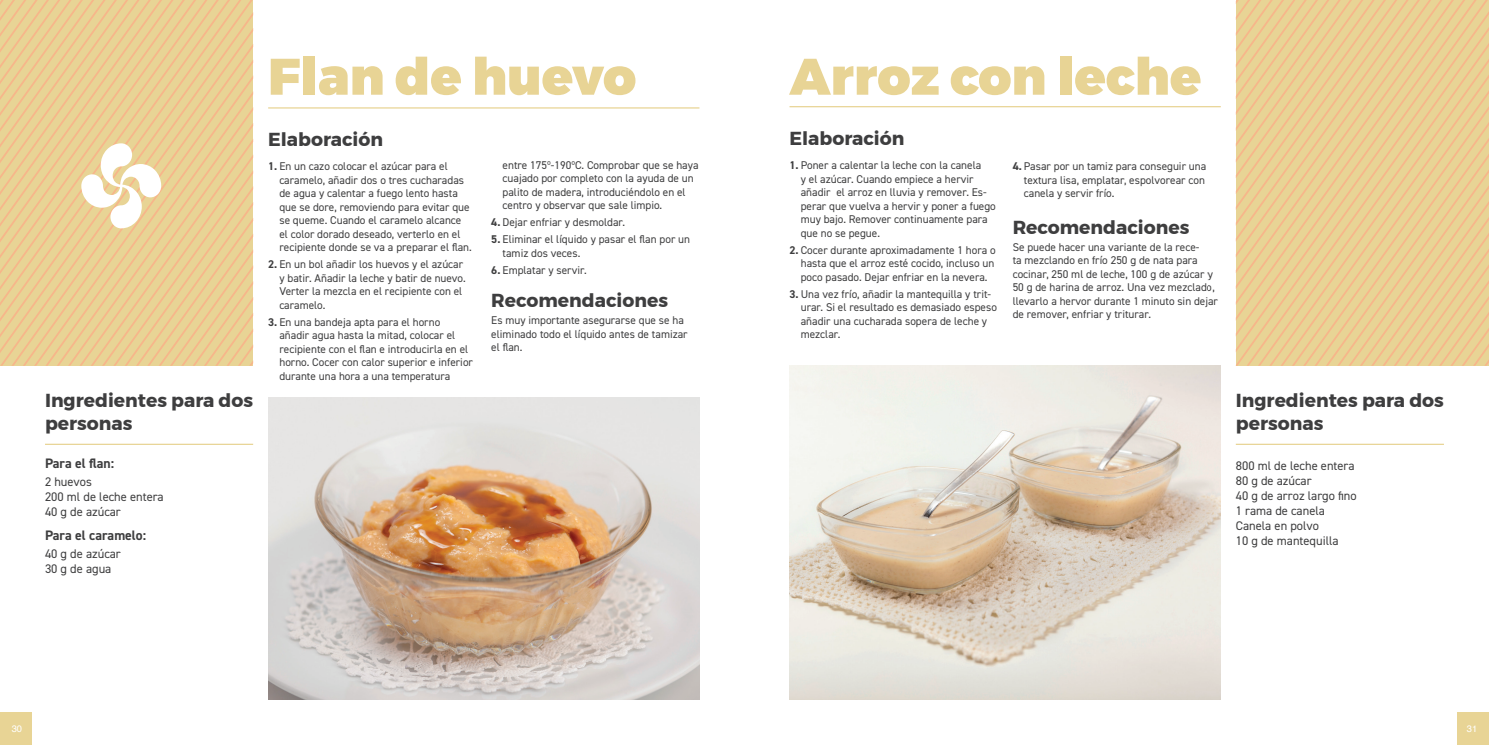
<style>
.page{position:relative;width:1489px;height:745px;background:#fff}
.page>*{position:absolute;margin:0;border:0;box-sizing:border-box;transform-origin:0 0}
.t1{font:900 51.25px "Montserrat";color:#e8d495}
.t2{font:700 18.75px/22.5px "Montserrat";color:#3e3e3f}
.t3{font:700 13.75px "DIN2014";color:#3e3e3f}
.t4{font:12.5px "DIN2014";color:#3e3e3f}
.t5{font:11.25px/13.5px "DIN2014";color:#3e3e3f}
.t6{font:9.38px "Helvetica";color:#fff}
.s1{font-weight:700}
</style>
<div class="page">
<div style="left:1457px;top:712px;width:31px;height:32px;background:#e8d495"></div>
<div style="left:0;top:712px;width:31px;height:32px;background:#e8d495"></div>
<img style="left:268px;top:397px;width:431px;height:302px">
<hr style="left:268px;top:107px;width:431px;height:1px;background:#e8d495">
<hr style="left:45px;top:443px;width:208px;height:1px;background:#e8d495">
<svg style="left:0;top:0;width:253px;height:365px;background:#ebcf96"></svg>
<img style="left:789px;top:365px;width:431px;height:334px">
<svg style="left:1235px;top:0;width:253px;height:365px;background:#ecd29c"></svg>
<hr style="left:1235px;top:443px;width:208px;height:1px;background:#e8d495">
<hr style="left:789px;top:106px;width:431px;height:1px;background:#e8d495">
<p class="t2" style="left:45px;top:389px;width:210px">Ingredientes para dos personas</p>
<p class="t3" style="left:45px;top:453px;width:71px">Para el flan:</p>
<p class="t4" style="left:45px;top:473px;width:48px">2 huevos</p>
<p class="t4" style="left:45px;top:488px;width:120px">200 ml de leche entera</p>
<p class="t4" style="left:45px;top:503px;width:77px">40 g de azúcar</p>
<p class="t3" style="left:45px;top:525px;width:103px">Para el caramelo:</p>
<p class="t4" style="left:45px;top:546px;width:77px">40 g de azúcar</p>
<p class="t4" style="left:45px;top:561px;width:68px">30 g de agua</p>
<p class="t1" style="left:268px;top:34px;width:369px">Flan de huevo</p>
<p class="t2" style="left:268px;top:128px;width:116px">Elaboración</p>
<p class="t5" style="left:279px;top:159px;width:194px;text-indent:-11px"><span class="s1">1.</span> En un cazo colocar el azúcar para el caramelo, añadir dos o tres cucharadas de agua y calentar a fuego lento hasta que se dore, removiendo para evitar que se queme. Cuando el caramelo alcance el color dorado deseado, verterlo en el recipiente donde se va a preparar el flan.</p>
<p class="t5" style="left:279px;top:257px;width:188px;text-indent:-11px"><span class="s1">2.</span> En un bol añadir los huevos y el azúcar y batir. Añadir la leche y batir de nuevo.<br>Verter la mezcla en el recipiente con el caramelo.</p>
<p class="t5" style="left:279px;top:315px;width:195px;text-indent:-11px"><span class="s1">3.</span> En una bandeja apta para el horno añadir agua hasta la mitad, colocar el recipiente con el flan e introducirla en el horno. Cocer con calor superior e inferior durante una hora a una temperatura</p>
<p class="t5" style="left:502px;top:158px;width:197px">entre 175º-190ºC. Comprobar que se haya cuajado por completo con la ayuda de un palito de madera, introduciéndolo en el centro y observar que sale limpio.</p>
<p class="t5" style="left:491px;top:215px;width:135px"><span class="s1">4.</span> Dejar enfriar y desmoldar.</p>
<p class="t5" style="left:502px;top:232px;width:189px;text-indent:-11px"><span class="s1">5.</span> Eliminar el líquido y pasar el flan por un tamiz dos veces.</p>
<p class="t5" style="left:491px;top:263px;width:97px"><span class="s1">6.</span> Emplatar y servir.</p>
<p class="t2" style="left:491px;top:289px;width:178px">Recomendaciones</p>
<p class="t5" style="left:491px;top:313px;width:198px">Es muy importante asegurarse que se ha eliminado todo el líquido antes de tamizar el flan.</p>
<p class="t1" style="left:789px;top:34px;width:413px">Arroz con leche</p>
<p class="t2" style="left:789px;top:127px;width:116px">Elaboración</p>
<p class="t5" style="left:800px;top:158px;width:197px;text-indent:-11px"><span class="s1">1.</span> Poner a calentar la leche con la canela<br>y el azúcar. Cuando empiece a hervir añadir el arroz en lluvia y remover. Es&shy;perar que vuelva a hervir y poner a fuego muy bajo. Remover continuamente para que no se pegue.</p>
<p class="t5" style="left:800px;top:243px;width:196px;text-indent:-11px"><span class="s1">2.</span> Cocer durante aproximadamente 1 hora o hasta que el arroz esté cocido, incluso un poco pasado. Dejar enfriar en la nevera.</p>
<p class="t5" style="left:800px;top:287px;width:198px;text-indent:-11px"><span class="s1">3.</span> Una vez frío, añadir la mantequilla y trit&shy;urar. Si el resultado es demasiado espeso añadir una cucharada sopera de leche y mezclar.</p>
<p class="t5" style="left:1023px;top:159px;width:184px;text-align:justify;text-indent:-11px"><span class="s1">4.</span> Pasar por un tamiz para conseguir una textura lisa, emplatar, espolvorear con canela y servir frío.</p>
<p class="t2" style="left:1012px;top:216px;width:178px">Recomendaciones</p>
<p class="t5" style="left:1012px;top:240px;width:207px">Se puede hacer una variante de la rece-<br>ta mezclando en frío 250 g de nata para cocinar, 250 ml de leche, 100 g de azúcar y 50 g de harina de arroz. Una vez mezclado, llevarlo a hervor durante 1 minuto sin dejar de remover, enfriar y triturar.</p>
<p class="t2" style="left:1235px;top:389px;width:210px">Ingredientes para dos personas</p>
<p class="t4" style="left:1235px;top:457px;width:120px">800 ml de leche entera</p>
<p class="t4" style="left:1235px;top:472px;width:77px">80 g de azúcar</p>
<p class="t4" style="left:1235px;top:487px;width:122px">40 g de arroz largo fino</p>
<p class="t4" style="left:1235px;top:502px;width:91px">1 rama de canela</p>
<p class="t4" style="left:1235px;top:517px;width:85px">Canela en polvo</p>
<p class="t4" style="left:1235px;top:532px;width:104px">10 g de mantequilla</p>
<p class="t6" style="left:12px;top:721px;width:12px">30</p>
<p class="t6" style="left:1466px;top:721px;width:12px">31</p>
</div>
